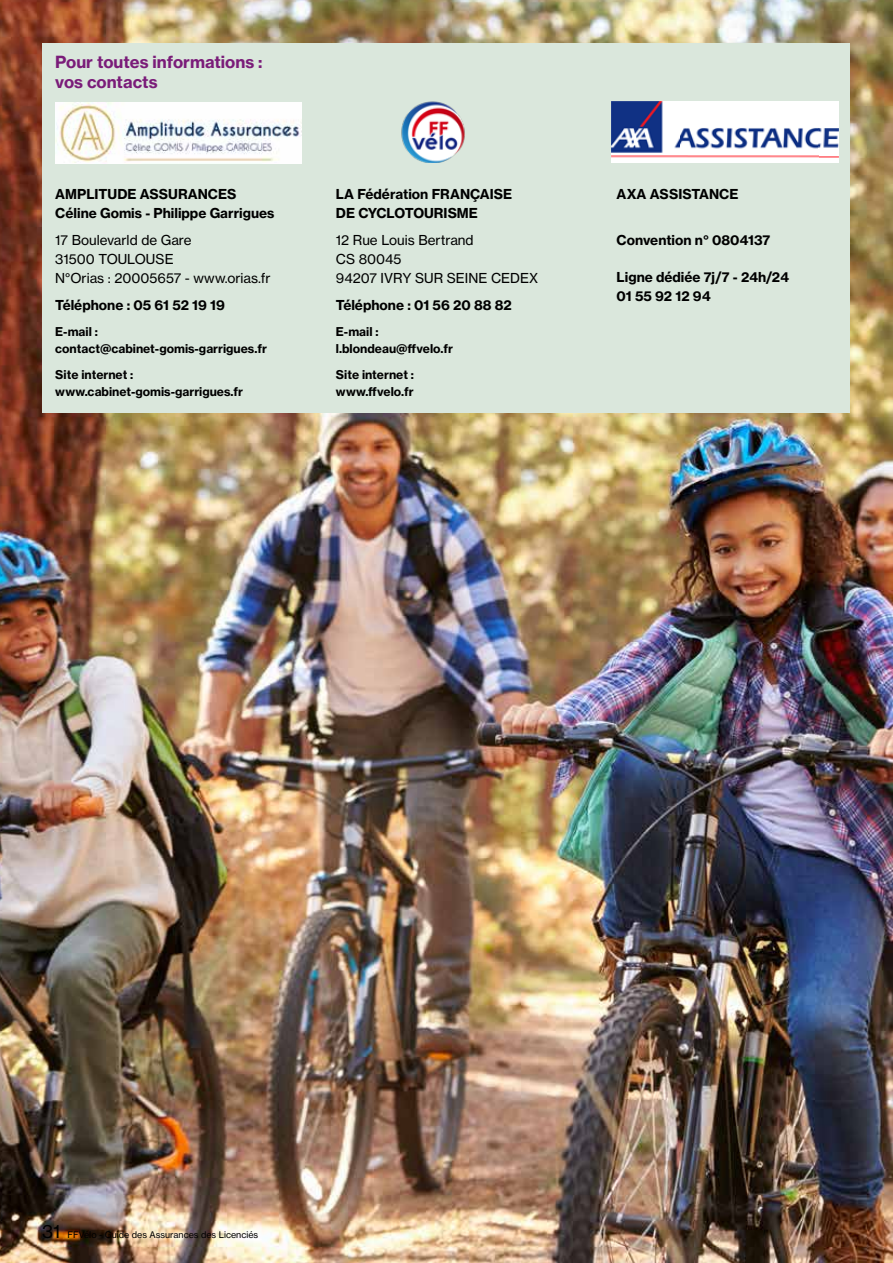
<style>
.page{position:relative;width:893px;height:1263px;background:#fff}
.page>*{position:absolute;margin:0;border:0;box-sizing:border-box;transform-origin:0 0}
.t1{font:16.5px/19.5px "N Haas Grotesk TX Std 75 Bd";color:#7a1c79}
.t2{font:13.5px/18.8px "N Haas Grotesk TX Std 75 Bd";color:#000}
.t3{font:13.5px/18.8px "N Haas Grotesk TX Std 55 Rg";color:#000}
.t4{font:12px/17.2px "N Haas Grotesk TX Std 75 Bd";color:#000}
.t5{font:9px "N Haas Grotesk TX Std 55 Rg";color:#000}
.s1{font-size:18px}
</style>
<div class="page">
<img style="left:0;top:0;width:893px;height:1263px">
<div style="left:43px;top:43px;width:807px;height:369px;background:#dae7dc"></div>
<img style="left:55px;top:102px;width:247px;height:61px">
<img style="left:401px;top:101px;width:64px;height:62px">
<img style="left:612px;top:101px;width:226px;height:62px">
<p class="t1" style="left:55px;top:52px;width:209px">Pour toutes informations : vos contacts</p>
<p class="t2" style="left:55px;top:185px;width:221px">AMPLITUDE ASSURANCES<br>Céline Gomis - Philippe Garrigues</p>
<p class="t3" style="left:55px;top:231px;width:217px">17 Boulevarld de Gare<br>31500 TOULOUSE<br>N°Orias : 20005657 - www.orias.fr</p>
<p class="t2" style="left:55px;top:296px;width:171px">Téléphone : 05 61 52 19 19</p>
<p class="t4" style="left:55px;top:323px;width:213px">E-mail : contact@cabinet-gomis-garrigues.fr</p>
<p class="t4" style="left:55px;top:366px;width:189px">Site internet : www.cabinet-gomis-garrigues.fr</p>
<p class="t2" style="left:336px;top:185px;width:178px">LA Fédération FRANÇAISE<br>DE CYCLOTOURISME</p>
<p class="t3" style="left:336px;top:231px;width:204px">12 Rue Louis Bertrand<br>CS 80045<br>94207 IVRY SUR SEINE CEDEX</p>
<p class="t2" style="left:336px;top:295px;width:177px">Téléphone : 01 56 20 88 82</p>
<p class="t4" style="left:336px;top:323px;width:119px">E-mail : l.blondeau@ffvelo.fr</p>
<p class="t4" style="left:336px;top:366px;width:80px">Site internet : www.ffvelo.fr</p>
<p class="t2" style="left:617px;top:185px;width:123px">AXA ASSISTANCE</p>
<p class="t2" style="left:617px;top:231px;width:155px">Convention n° 0804137</p>
<p class="t2" style="left:617px;top:268px;width:174px">Ligne dédiée 7j/7 - 24h/24<br>01 55 92 12 94</p>
<p class="t5" style="left:42px;top:1229px;width:218px"><span class="s1">31</span> FFVélo - Guide des Assurances des Licenciés</p>
</div>
